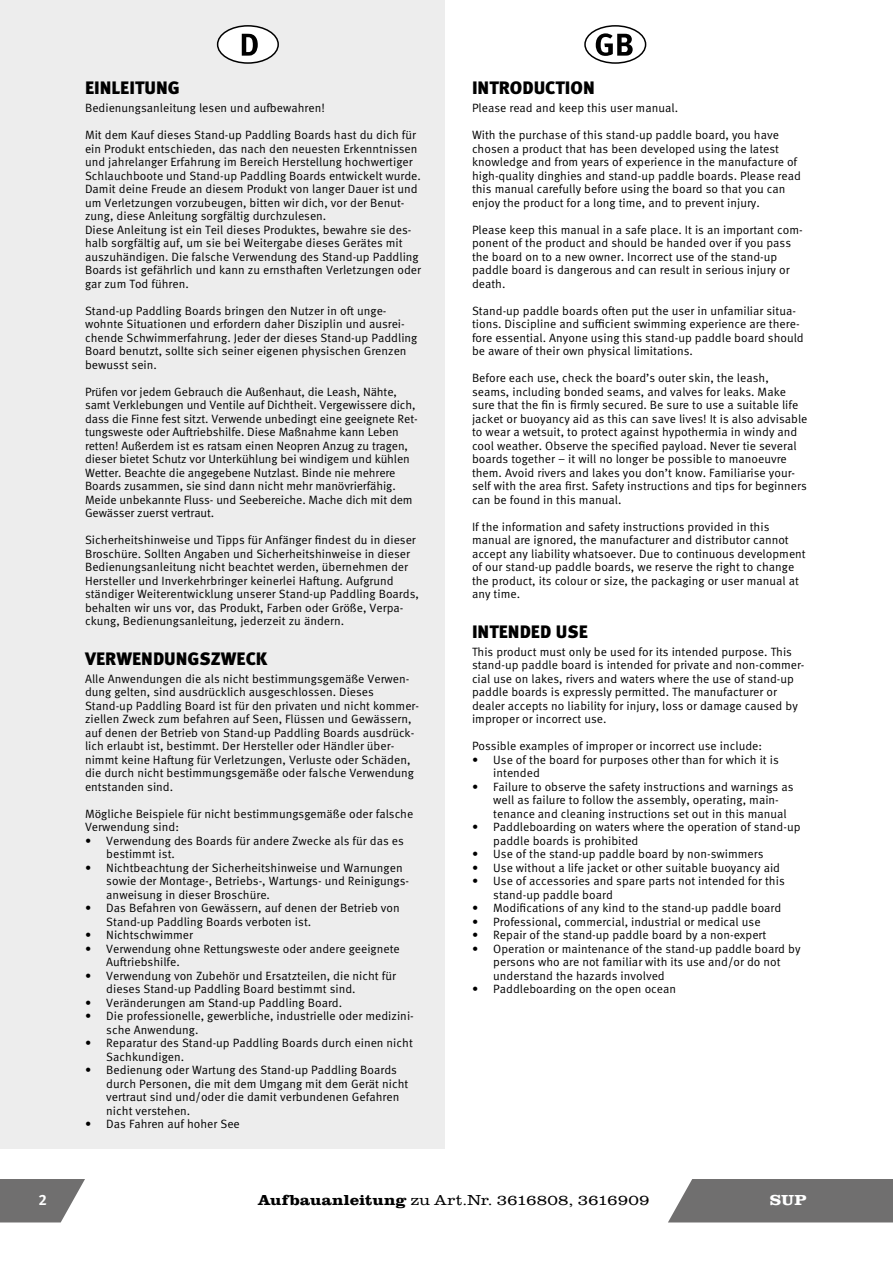
<style>
.page{position:relative;width:893px;height:1263px;background:#fff}
.page>*{position:absolute;margin:0;border:0;box-sizing:border-box;transform-origin:0 0}
.t1{font:900 18px "Meta Pro";color:#000}
.t2{font:300 15px "Clarendon URW";color:#000;scale:1.15 1}
.t3{font:700 15px "Clarendon URW";color:#fff;scale:1.14 1}
.t4{font:700 15px "Meta Pro";color:#fff}
.t5{font:12px/13.5px "Meta Pro Norm";color:#000}
.s1{font-weight:700}
</style>
<div class="page">
<div style="left:668px;top:1179px;width:225px;height:43px;background:#706f6f"></div>
<svg style="left:0;top:1179px;width:85px;height:43px"></svg>
<div style="left:0;top:0;width:445px;height:1148px;background:#ededed"></div>
<div style="left:584px;top:25px;width:62px;height:39px;border:2px solid #000;border-radius:50%"></div>
<svg style="left:596px;top:33px;width:37px;height:23px"></svg>
<div style="left:218px;top:26px;width:60px;height:37px;background:#fff;border-radius:50%"></div>
<div style="left:217px;top:25px;width:62px;height:39px;border:2px solid #000;border-radius:50%"></div>
<svg style="left:242px;top:34px;width:16px;height:22px"></svg>
<h1 class="t1" style="left:85px;top:74px;width:96px">EINLEITUNG</h1>
<p class="t5" style="left:85px;top:100px;width:241px">Bedienungsanleitung lesen und aufbewahren!</p>
<p class="t5" style="left:85px;top:127px;width:337px">Mit dem Kauf dieses Stand-up Paddling Boards hast du dich für ein Produkt entschieden, das nach den neuesten Erkenntnissen und jahrelanger Erfahrung im Bereich Herstellung hochwertiger Schlauchboote und Stand-up Paddling Boards entwickelt wurde.<br>Damit deine Freude an diesem Produkt von langer Dauer ist und um Verletzungen vorzubeugen, bitten wir dich, vor der Benut&shy;zung, diese Anleitung sorgfältig durchzulesen.<br>Diese Anleitung ist ein Teil dieses Produktes, bewahre sie des&shy;halb sorgfältig auf, um sie bei Weitergabe dieses Gerätes mit auszuhändigen. Die falsche Verwendung des Stand-up Paddling Boards ist gefährlich und kann zu ernsthaften Verletzungen oder gar zum Tod führen.</p>
<p class="t5" style="left:85px;top:303px;width:334px">Stand-up Paddling Boards bringen den Nutzer in oft unge&shy;wohnte Situationen und erfordern daher Disziplin und ausrei&shy;chende Schwimmerfahrung. Jeder der dieses Stand-up Paddling Board benutzt, sollte sich seiner eigenen physischen Grenzen bewusst sein.</p>
<p class="t5" style="left:85px;top:384px;width:334px">Prüfen vor jedem Gebrauch die Außenhaut, die Leash, Nähte, samt Verklebungen und Ventile auf Dichtheit. Vergewissere dich, dass die Finne fest sitzt. Verwende unbedingt eine geeignete Ret&shy;tungsweste oder Auftriebshilfe. Diese Maßnahme kann Leben retten! Außerdem ist es ratsam einen Neopren Anzug zu tragen, dieser bietet Schutz vor Unterkühlung bei windigem und kühlen Wetter. Beachte die angegebene Nutzlast. Binde nie mehrere Boards zusammen, sie sind dann nicht mehr manövrierfähig.<br>Meide unbekannte Fluss- und Seebereiche. Mache dich mit dem Gewässer zuerst vertraut.</p>
<p class="t5" style="left:85px;top:532px;width:335px">Sicherheitshinweise und Tipps für Anfänger findest du in dieser Broschüre. Sollten Angaben und Sicherheitshinweise in dieser Bedienungsanleitung nicht beachtet werden, übernehmen der Hersteller und Inverkehrbringer keinerlei Haftung. Aufgrund ständiger Weiterentwicklung unserer Stand-up Paddling Boards, behalten wir uns vor, das Produkt, Farben oder Größe, Verpa&shy;ckung, Bedienungsanleitung, jederzeit zu ändern.</p>
<h1 class="t1" style="left:85px;top:644px;width:184px">VERWENDUNGSZWECK</h1>
<p class="t5" style="left:85px;top:671px;width:336px">Alle Anwendungen die als nicht bestimmungsgemäße Verwen&shy;dung gelten, sind ausdrücklich ausgeschlossen. Dieses Stand-up Paddling Board ist für den privaten und nicht kommer&shy;ziellen Zweck zum befahren auf Seen, Flüssen und Gewässern, auf denen der Betrieb von Stand-up Paddling Boards ausdrück&shy;lich erlaubt ist, bestimmt. Der Hersteller oder Händler über&shy;nimmt keine Haftung für Verletzungen, Verluste oder Schäden, die durch nicht bestimmungsgemäße oder falsche Verwendung entstanden sind.</p>
<p class="t5" style="left:85px;top:806px;width:330px">Mögliche Beispiele für nicht bestimmungsgemäße oder falsche<br>Verwendung sind:</p>
<p class="t5" style="left:106px;top:833px;width:299px;text-indent:-21px">• Verwendung des Boards für andere Zwecke als für das es bestimmt ist.</p>
<p class="t5" style="left:106px;top:860px;width:304px;text-indent:-21px">• Nichtbeachtung der Sicherheitshinweise und Warnungen sowie der Montage-, Betriebs-, Wartungs- und Reinigungs&shy;anweisung in dieser Broschüre.</p>
<p class="t5" style="left:106px;top:900px;width:295px;text-indent:-21px">• Das Befahren von Gewässern, auf denen der Betrieb von<br>Stand-up Paddling Boards verboten ist.</p>
<p class="t5" style="left:85px;top:927px;width:109px">• Nichtschwimmer</p>
<p class="t5" style="left:106px;top:941px;width:295px;text-indent:-21px">• Verwendung ohne Rettungsweste oder andere geeignete<br>Auftriebshilfe.</p>
<p class="t5" style="left:106px;top:968px;width:291px;text-indent:-21px">• Verwendung von Zubehör und Ersatzteilen, die nicht für dieses Stand-up Paddling Board bestimmt sind.</p>
<p class="t5" style="left:85px;top:995px;width:259px">• Veränderungen am Stand-up Paddling Board.</p>
<p class="t5" style="left:106px;top:1008px;width:309px;text-indent:-21px">• Die professionelle, gewerbliche, industrielle oder medizini&shy;sche Anwendung.</p>
<p class="t5" style="left:106px;top:1035px;width:308px;text-indent:-21px">• Reparatur des Stand-up Paddling Boards durch einen nicht<br>Sachkundigen.</p>
<p class="t5" style="left:106px;top:1062px;width:303px;text-indent:-21px">• Bedienung oder Wartung des Stand-up Paddling Boards durch Personen, die mit dem Umgang mit dem Gerät nicht vertraut sind und/oder die damit verbundenen Gefahren nicht verstehen.</p>
<p class="t5" style="left:85px;top:1116px;width:156px">• Das Fahren auf hoher See</p>
<h1 class="t1" style="left:472px;top:74px;width:124px">INTRODUCTION</h1>
<p class="t5" style="left:472px;top:100px;width:208px">Please read and keep this user manual.</p>
<p class="t5" style="left:472px;top:127px;width:330px">With the purchase of this stand-up paddle board, you have chosen a product that has been developed using the latest knowledge and from years of experience in the manufacture of high-quality dinghies and stand-up paddle boards. Please read this manual carefully before using the board so that you can enjoy the product for a long time, and to prevent injury.</p>
<p class="t5" style="left:472px;top:222px;width:332px">Please keep this manual in a safe place. It is an important com&shy;ponent of the product and should be handed over if you pass the board on to a new owner. Incorrect use of the stand-up paddle board is dangerous and can result in serious injury or death.</p>
<p class="t5" style="left:472px;top:303px;width:333px">Stand-up paddle boards often put the user in unfamiliar situa&shy;tions. Discipline and sufficient swimming experience are there&shy;fore essential. Anyone using this stand-up paddle board should be aware of their own physical limitations.</p>
<p class="t5" style="left:472px;top:370px;width:337px">Before each use, check the board’s outer skin, the leash, seams, including bonded seams, and valves for leaks. Make sure that the fin is firmly secured. Be sure to use a suitable life jacket or buoyancy aid as this can save lives! It is also advisable to wear a wetsuit, to protect against hypothermia in windy and cool weather. Observe the specified payload. Never tie several boards together – it will no longer be possible to manoeuvre them. Avoid rivers and lakes you don’t know. Familiarise your&shy;self with the area first. Safety instructions and tips for beginners can be found in this manual.</p>
<p class="t5" style="left:472px;top:519px;width:335px">If the information and safety instructions provided in this manual are ignored, the manufacturer and distributor cannot accept any liability whatsoever. Due to continuous development of our stand-up paddle boards, we reserve the right to change the product, its colour or size, the packaging or user manual at any time.</p>
<h1 class="t1" style="left:472px;top:617px;width:117px">INTENDED USE</h1>
<p class="t5" style="left:472px;top:644px;width:334px">This product must only be used for its intended purpose. This stand-up paddle board is intended for private and non-commer&shy;cial use on lakes, rivers and waters where the use of stand-up paddle boards is expressly permitted. The manufacturer or dealer accepts no liability for injury, loss or damage caused by improper or incorrect use.</p>
<p class="t5" style="left:472px;top:738px;width:292px">Possible examples of improper or incorrect use include:</p>
<p class="t5" style="left:493px;top:752px;width:287px;text-indent:-21px">• Use of the board for purposes other than for which it is intended</p>
<p class="t5" style="left:493px;top:779px;width:302px;text-indent:-21px">• Failure to observe the safety instructions and warnings as well as failure to follow the assembly, operating, main&shy;tenance and cleaning instructions set out in this manual</p>
<p class="t5" style="left:493px;top:819px;width:309px;text-indent:-21px">• Paddleboarding on waters where the operation of stand-up paddle boards is prohibited</p>
<p class="t5" style="left:472px;top:846px;width:293px">• Use of the stand-up paddle board by non-swimmers</p>
<p class="t5" style="left:472px;top:860px;width:310px">• Use without a life jacket or other suitable buoyancy aid</p>
<p class="t5" style="left:493px;top:873px;width:293px;text-indent:-21px">• Use of accessories and spare parts not intended for this stand-up paddle board</p>
<p class="t5" style="left:472px;top:900px;width:311px">• Modifications of any kind to the stand-up paddle board</p>
<p class="t5" style="left:472px;top:914px;width:290px">• Professional, commercial, industrial or medical use</p>
<p class="t5" style="left:472px;top:927px;width:296px">• Repair of the stand-up paddle board by a non-expert</p>
<p class="t5" style="left:493px;top:941px;width:309px;text-indent:-21px">• Operation or maintenance of the stand-up paddle board by persons who are not familiar with its use and/or do not understand the hazards involved</p>
<p class="t5" style="left:472px;top:981px;width:206px">• Paddleboarding on the open ocean</p>
<p class="t4" style="left:38px;top:1188px;width:10px">2</p>
<p class="t2" style="left:258px;top:1190px;width:342px"><span class="s1">Aufbauanleitung</span> zu Art.Nr. 3616808, 3616909</p>
<p class="t3" style="left:770px;top:1189px;width:34px">SUP</p>
</div>
